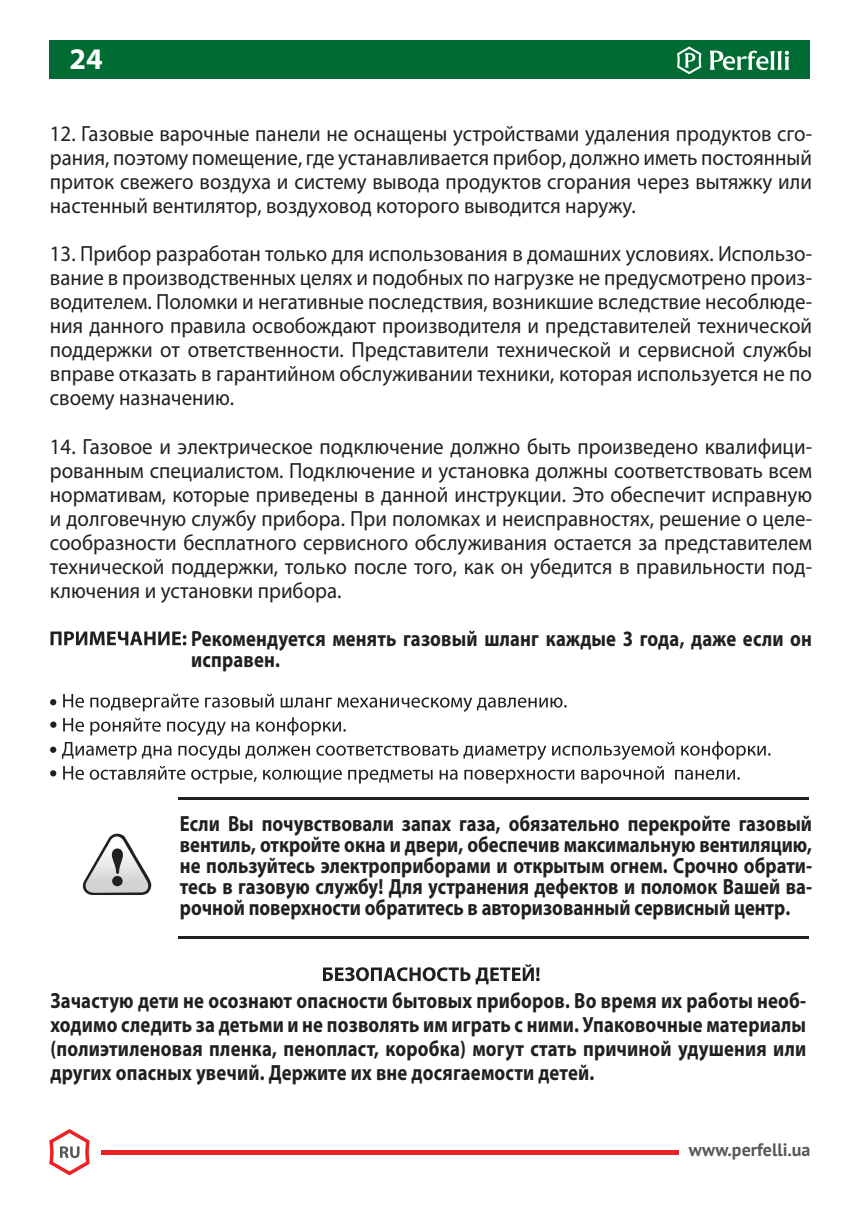
<style>
.page{position:relative;width:862px;height:1214px;background:#fff}
.page>*{position:absolute;margin:0;border:0;box-sizing:border-box;transform-origin:0 0}
.t1{font:700 30px "Myriad Pro";color:#fff}
.t2{font:22px/24px "Myriad Pro";color:#231f20;text-align:justify;scale:.95 1}
.t3{font:700 22px/21px "Myriad Pro";letter-spacing:.005em;color:#231f20;text-align:justify;scale:.85 1}
.t4{font:700 18px "PT Sans";color:#57585a}
</style>
<div class="page">
<svg style="left:51px;top:631px;width:135px;height:14px"></svg>
<svg style="left:63px;top:693px;width:21px;height:14px"></svg>
<svg style="left:90px;top:693px;width:109px;height:18px"></svg>
<svg style="left:205px;top:693px;width:69px;height:14px"></svg>
<svg style="left:281px;top:697px;width:285px;height:14px"></svg>
<svg style="left:63px;top:718px;width:21px;height:13px"></svg>
<svg style="left:90px;top:717px;width:71px;height:18px"></svg>
<svg style="left:167px;top:721px;width:59px;height:14px"></svg>
<svg style="left:232px;top:721px;width:17px;height:10px"></svg>
<svg style="left:256px;top:717px;width:90px;height:18px"></svg>
<svg style="left:62px;top:742px;width:110px;height:17px"></svg>
<svg style="left:178px;top:745px;width:132px;height:14px"></svg>
<svg style="left:316px;top:745px;width:230px;height:14px"></svg>
<svg style="left:552px;top:741px;width:122px;height:18px"></svg>
<svg style="left:681px;top:741px;width:89px;height:18px"></svg>
<svg style="left:63px;top:766px;width:21px;height:13px"></svg>
<svg style="left:90px;top:765px;width:95px;height:14px"></svg>
<svg style="left:191px;top:769px;width:66px;height:14px"></svg>
<svg style="left:263px;top:769px;width:79px;height:13px"></svg>
<svg style="left:348px;top:769px;width:84px;height:14px"></svg>
<svg style="left:439px;top:769px;width:18px;height:10px"></svg>
<svg style="left:464px;top:769px;width:110px;height:14px"></svg>
<svg style="left:581px;top:765px;width:83px;height:18px"></svg>
<svg style="left:675px;top:769px;width:65px;height:10px"></svg>
<svg style="left:50px;top:699px;width:6px;height:6px"></svg>
<div style="left:50px;top:721px;width:7px;height:6px;background:#231f20;border-radius:50%"></div>
<svg style="left:50px;top:746px;width:6px;height:6px"></svg>
<svg style="left:50px;top:770px;width:6px;height:6px"></svg>
<svg style="left:82px;top:833px;width:69px;height:61px"></svg>
<hr style="left:178px;top:797px;width:631px;height:2px;background:#231f20">
<hr style="left:178px;top:936px;width:631px;height:2px;background:#231f20">
<svg style="left:323px;top:964px;width:216px;height:20px"></svg>
<div style="left:49px;top:41px;width:760px;height:38px;background:#006b32"></div>
<svg style="left:709px;top:51px;width:80px;height:19px"></svg>
<svg style="left:677px;top:46px;width:24px;height:28px"></svg>
<hr style="left:101px;top:1150px;width:577px;height:3px;background:#ea2125">
<svg style="left:49px;top:1129px;width:41px;height:46px"></svg>
<h1 class="t1" style="left:69px;top:39px;width:35px">24</h1>
<p class="t2" style="left:50px;top:122px;width:804px">12. Газовые варочные панели не оснащены устройствами удаления продуктов сго&shy;рания, поэтому помещение, где устанавливается прибор, должно иметь постоянный приток свежего воздуха и систему вывода продуктов сгорания через вытяжку или настенный вентилятор, воздуховод которого выводится наружу.</p>
<p class="t2" style="left:50px;top:242px;width:804px">13. Прибор разработан только для использования в домашних условиях. Использо&shy;вание в производственных целях и подобных по нагрузке не предусмотрено произ&shy;водителем. Поломки и негативные последствия, возникшие вследствие несоблюде&shy;ния данного правила освобождают производителя и представителей технической поддержки от ответственности. Представители технической и сервисной службы вправе отказать в гарантийном обслуживании техники, которая используется не по своему назначению.</p>
<p class="t2" style="left:50px;top:434px;width:804px">14. Газовое и электрическое подключение должно быть произведено квалифици&shy;рованным специалистом. Подключение и установка должны соответствовать всем нормативам, которые приведены в данной инструкции. Это обеспечит исправную и долговечную службу прибора. При поломках и неисправностях, решение о целе&shy;сообразности бесплатного сервисного обслуживания остается за представителем технической поддержки, только после того, как он убедится в правильности под&shy;ключения и установки прибора.</p>
<p class="t3" style="left:191px;top:627px;width:732px">Рекомендуется менять газовый шланг каждые 3 года, даже если он исправен.</p>
<p class="t3" style="left:180px;top:811px;width:745px">Если Вы почувствовали запах газа, обязательно перекройте газовый вентиль, откройте окна и двери, обеспечив максимальную вентиляцию, не пользуйтесь электроприборами и открытым огнем. Срочно обрати&shy;тесь в газовую службу! Для устранения дефектов и поломок Вашей ва&shy;рочной поверхности обратитесь в авторизованный сервисный центр.</p>
<p class="t3" style="left:50px;top:988px;width:890px;line-height:24px">Зачастую дети не осознают опасности бытовых приборов. Во время их работы необ&shy;ходимо следить за детьми и не позволять им играть с ними. Упаковочные материалы (полиэтиленовая пленка, пенопласт, коробка) могут стать причиной удушения или других опасных увечий. Держите их вне досягаемости детей.</p>
<p class="t4" style="left:689px;top:1137px;width:123px">www.perfelli.ua</p>
</div>
